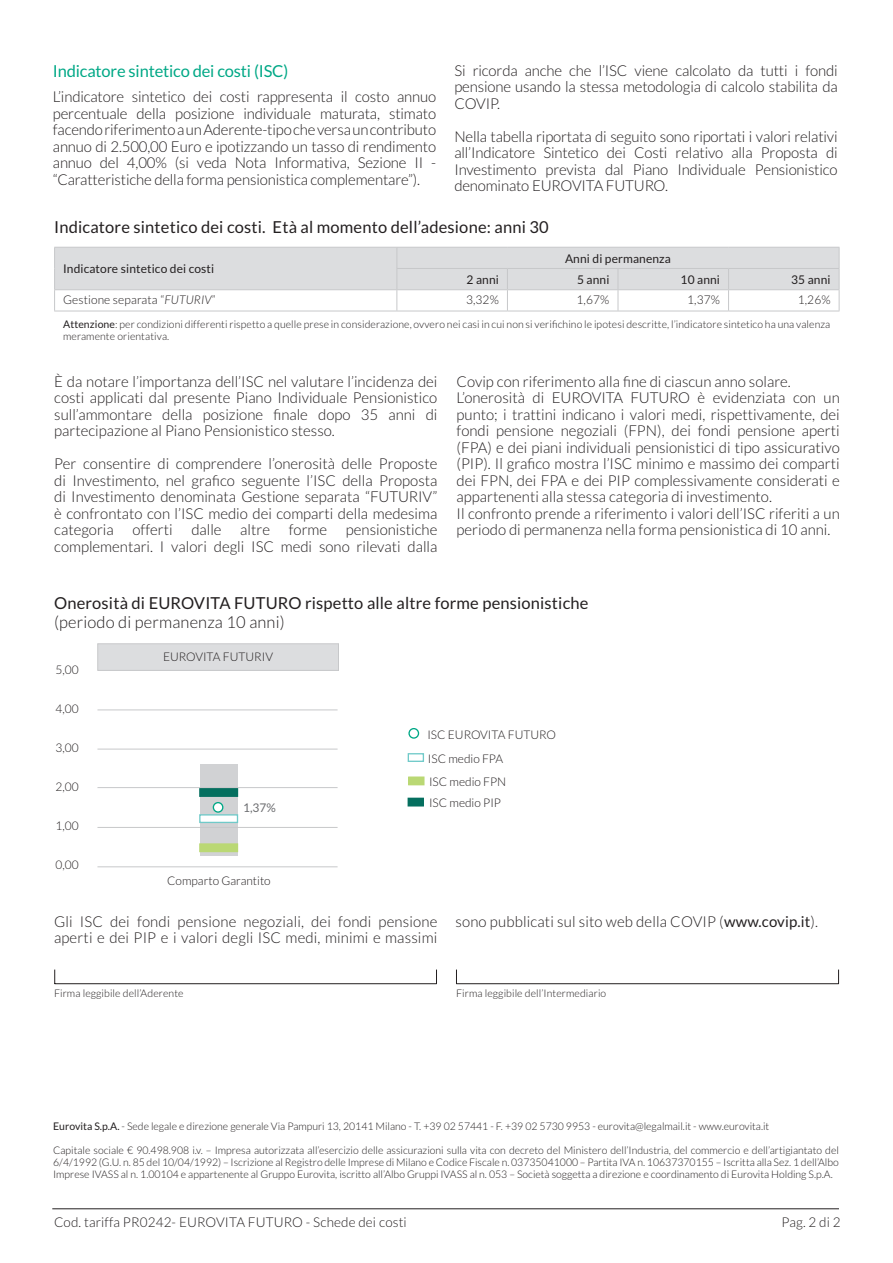
<style>
.page{position:relative;width:893px;height:1263px;background:#fff}
.page>*{position:absolute;margin:0;border:0;box-sizing:border-box;transform-origin:0 0}
.titolo_tab{font:16.5px "Lato";letter-spacing:.01em;color:#231f20}
.titolo_nel_testo{font:16.5px "Lato";letter-spacing:-.01em;color:#00a886}
.titolo_tab-2{font:300 16.5px "Lato";letter-spacing:.01em;color:#231f20}
.testo{font:300 15px/16.5px "Lato";color:#231f20;text-align:justify}
.t1{font:300 13.5px "Lato";letter-spacing:.01em;color:#231f20}
.testo_tab{font:300 12px/23.5px "Lato";color:#231f20}
.intestazione_tab{font:12px "Lato";letter-spacing:.01em;color:#231f20}
.t2{font:12px "Lato";color:#6c6d70}
.testo_tab-2{font:300 10.5px/12px "Lato";letter-spacing:.01em;color:#231f20}
.testo-2{font:300 10.5px "Lato";letter-spacing:.01em;color:#231f20}
.s1{font-style:italic}
.s2{font-weight:400}
</style>
<div class="page">
<hr style="left:52px;top:1208px;width:787px;height:1px;background:#231f20">
<svg style="left:54px;top:247px;width:786px;height:64px"></svg>
<hr style="left:54px;top:311px;width:343px;height:1px;background:#c7c8ca">
<hr style="left:397px;top:311px;width:110px;height:1px;background:#c7c8ca">
<hr style="left:507px;top:311px;width:111px;height:1px;background:#c7c8ca">
<hr style="left:618px;top:311px;width:111px;height:1px;background:#c7c8ca">
<hr style="left:729px;top:311px;width:110px;height:1px;background:#c7c8ca">
<svg style="left:54px;top:969px;width:1px;height:15px"></svg>
<hr style="left:55px;top:983px;width:382px;height:1px;background:#231f20">
<svg style="left:436px;top:969px;width:1px;height:14px"></svg>
<svg style="left:456px;top:969px;width:1px;height:14px"></svg>
<hr style="left:456px;top:983px;width:383px;height:1px;background:#231f20">
<svg style="left:838px;top:969px;width:1px;height:14px"></svg>
<div style="left:200px;top:764px;width:37px;height:91px;background:#d1d2d4"></div>
<div style="left:200px;top:789px;width:37px;height:7px;background:#056f5f"></div>
<div style="left:199px;top:788px;width:39px;height:9px;border:1px solid #056f5f"></div>
<div style="left:200px;top:844px;width:37px;height:7px;background:#bad874"></div>
<div style="left:199px;top:843px;width:39px;height:9px;border:1px solid #bad874"></div>
<div style="left:200px;top:815px;width:37px;height:7px;background:#fff"></div>
<div style="left:199px;top:814px;width:39px;height:9px;border:1px solid #70cac9"></div>
<div style="left:98px;top:644px;width:240px;height:26px;background:#dcdddf"></div>
<div style="left:97px;top:643px;width:242px;height:28px;border:1px solid #c7c8ca"></div>
<hr style="left:97px;top:866px;width:241px;height:1px;background:#c7c8ca">
<hr style="left:97px;top:827px;width:241px;height:1px;background:#c7c8ca">
<hr style="left:97px;top:787px;width:241px;height:1px;background:#c7c8ca">
<hr style="left:97px;top:749px;width:241px;height:1px;background:#c7c8ca">
<hr style="left:97px;top:710px;width:241px;height:1px;background:#c7c8ca">
<div style="left:408px;top:798px;width:15px;height:8px;background:#056f5f"></div>
<div style="left:409px;top:777px;width:15px;height:8px;background:#bad874"></div>
<div style="left:408px;top:776px;width:16px;height:9px;border:1px solid #bad874"></div>
<div style="left:408px;top:753px;width:16px;height:9px;border:1px solid #70cac9"></div>
<div style="left:408px;top:728px;width:11px;height:11px;border:1px solid #00a886;border-radius:50%"></div>
<div style="left:213px;top:803px;width:10px;height:9px;background:#fff;border-radius:50%"></div>
<div style="left:213px;top:802px;width:10px;height:11px;border:1px solid #00a886;border-radius:50%"></div>
<p class="titolo_nel_testo" style="left:53px;top:62px;width:237px">Indicatore sintetico dei costi (ISC)</p>
<p class="testo" style="left:53px;top:88px;width:385px">L’indicatore sintetico dei costi rappresenta il costo annuo percentuale della posizione individuale maturata, stimato facendo riferimento a un Aderente-tipo che versa un contributo annuo di 2.500,00 Euro e ipotizzando un tasso di rendimento annuo del 4,00% (si veda Nota Informativa, Sezione II - “Caratteristiche della forma pensionistica complementare”).</p>
<p class="testo" style="left:454px;top:62px;width:385px">Si ricorda anche che l’ISC viene calcolato da tutti i fondi pensione usando la stessa metodologia di calcolo stabilita da COVIP.</p>
<p class="testo" style="left:454px;top:128px;width:385px">Nella tabella riportata di seguito sono riportati i valori relativi all’Indicatore Sintetico dei Costi relativo alla Proposta di Investimento prevista dal Piano Individuale Pensionistico denominato EUROVITA FUTURO.</p>
<p class="titolo_tab" style="left:54px;top:218px;width:496px">Indicatore sintetico dei costi. Età al momento dell’adesione: anni 30</p>
<p class="intestazione_tab" style="left:63px;top:262px;width:153px">Indicatore sintetico dei costi</p>
<p class="intestazione_tab" style="left:565px;top:252px;width:107px">Anni di permanenza</p>
<p class="intestazione_tab" style="left:467px;top:273px;width:34px">2 anni</p>
<p class="intestazione_tab" style="left:577px;top:273px;width:34px">5 anni</p>
<p class="intestazione_tab" style="left:681px;top:273px;width:41px">10 anni</p>
<p class="intestazione_tab" style="left:791px;top:273px;width:41px">35 anni</p>
<p class="testo_tab" style="left:63px;top:288px;width:154px">Gestione separata “<span class="s1">FUTURIV</span>”</p>
<p class="testo_tab" style="left:466px;top:288px;width:34px">3,32%</p>
<p class="testo_tab" style="left:577px;top:288px;width:34px">1,67%</p>
<p class="testo_tab" style="left:687px;top:288px;width:34px">1,37%</p>
<p class="testo_tab" style="left:798px;top:288px;width:34px">1,26%</p>
<p class="testo_tab-2" style="left:63px;top:319px;width:769px"><span class="s2">Attenzione</span>: per condizioni differenti rispetto a quelle prese in considerazione, ovvero nei casi in cui non si verifichino le ipotesi descritte, l’indicatore sintetico ha una valenza meramente orientativa.</p>
<p class="testo" style="left:54px;top:373px;width:385px">È da notare l’importanza dell’ISC nel valutare l’incidenza dei costi applicati dal presente Piano Individuale Pensionistico sull’ammontare della posizione finale dopo 35 anni di partecipazione al Piano Pensionistico stesso.</p>
<p class="testo" style="left:54px;top:456px;width:385px">Per consentire di comprendere l’onerosità delle Proposte di Investimento, nel grafico seguente l’ISC della Proposta di Investimento denominata Gestione separata “FUTURIV” è confrontato con l’ISC medio dei comparti della medesima categoria offerti dalle altre forme pensionistiche complementari. I valori degli ISC medi sono rilevati dalla</p>
<p class="testo" style="left:457px;top:373px;width:336px">Covip con riferimento alla fine di ciascun anno solare.</p>
<p class="testo" style="left:457px;top:390px;width:385px">L’onerosità di EUROVITA FUTURO è evidenziata con un punto; i trattini indicano i valori medi, rispettivamente, dei fondi pensione negoziali (FPN), dei fondi pensione aperti (FPA) e dei piani individuali pensionistici di tipo assicurativo (PIP). Il grafico mostra l’ISC minimo e massimo dei comparti dei FPN, dei FPA e dei PIP complessivamente considerati e appartenenti alla stessa categoria di investimento.</p>
<p class="testo" style="left:457px;top:505px;width:385px">Il confronto prende a riferimento i valori dell’ISC riferiti a un periodo di permanenza nella forma pensionistica di 10 anni.</p>
<p class="titolo_tab" style="left:54px;top:593px;width:536px">Onerosità di EUROVITA FUTURO rispetto alle altre forme pensionistiche</p>
<p class="titolo_tab-2" style="left:54px;top:613px;width:232px">(periodo di permanenza 10 anni)</p>
<p class="testo_tab" style="left:56px;top:657px;width:25px">5,00</p>
<p class="testo_tab" style="left:56px;top:697px;width:25px">4,00</p>
<p class="testo_tab" style="left:56px;top:736px;width:25px">3,00</p>
<p class="testo_tab" style="left:56px;top:775px;width:25px">2,00</p>
<p class="testo_tab" style="left:56px;top:814px;width:25px">1,00</p>
<p class="testo_tab" style="left:56px;top:853px;width:25px">0,00</p>
<p class="testo_tab" style="left:163px;top:645px;width:112px">EUROVITA FUTURIV</p>
<p class="t2" style="left:243px;top:801px;width:34px">1,37%</p>
<p class="testo_tab" style="left:167px;top:869px;width:105px">Comparto Garantito</p>
<p class="testo_tab" style="left:427px;top:723px;width:130px">ISC EUROVITA FUTURO<br>ISC medio FPA<br>ISC medio FPN</p>
<p class="testo_tab" style="left:429px;top:791px;width:73px">ISC medio PIP</p>
<p class="testo" style="left:54px;top:913px;width:385px">Gli ISC dei fondi pensione negoziali, dei fondi pensione aperti e dei PIP e i valori degli ISC medi, minimi e massimi</p>
<p class="testo" style="left:455px;top:913px;width:364px">sono pubblicati sul sito web della COVIP (<span class="s2">www.covip.it</span>).</p>
<p class="testo-2" style="left:54px;top:988px;width:131px">Firma leggibile dell’Aderente</p>
<p class="testo-2" style="left:456px;top:988px;width:152px">Firma leggibile dell’Intermediario</p>
<p class="testo_tab-2" style="left:53px;top:1120px;width:718px"><span class="s2">Eurovita S.p.A.</span> - Sede legale e direzione generale Via Pampuri 13, 20141 Milano - T. +39 02 57441 - F. +39 02 5730 9953 - eurovita@legalmail.it - www.eurovita.it</p>
<p class="testo_tab-2" style="left:53px;top:1144px;width:787px;text-align:justify">Capitale sociale € 90.498.908 i.v. – Impresa autorizzata all’esercizio delle assicurazioni sulla vita con decreto del Ministero dell’Industria, del commercio e dell’artigiantato del 6/4/1992 (G.U. n. 85 del 10/04/1992) – Iscrizione al Registro delle Imprese di Milano e Codice Fiscale n. 03735041000 – Partita IVA n. 10637370155 – Iscritta alla Sez. 1 dell’Albo Imprese IVASS al n. 1.00104 e appartenente al Gruppo Eurovita, iscritto all’Albo Gruppi IVASS al n. 053 – Società soggetta a direzione e coordinamento di Eurovita Holding S.p.A.</p>
<p class="t1" style="left:54px;top:1215px;width:354px">Cod. tariffa PR0242- EUROVITA FUTURO - Schede dei costi</p>
<p class="t1" style="left:781px;top:1215px;width:61px">Pag. 2 di 2</p>
</div>
